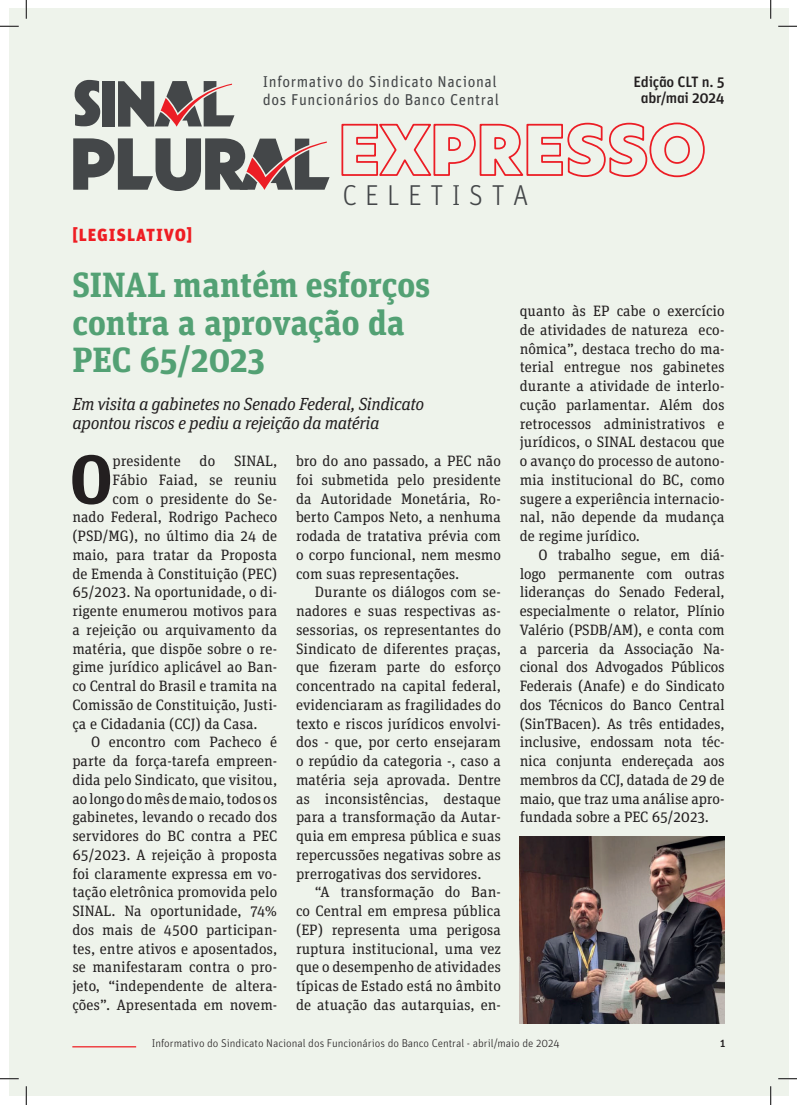
<style>
.page{position:relative;width:797px;height:1105px;background:#fff}
.page>*{position:absolute;margin:0;border:0;box-sizing:border-box;transform-origin:0 0}
.Capitular{font:700 69px "Unit Slab Pro";color:#231f20}
.Titulo{font:700 35px/37.5px "Unit Slab Pro";color:#53a174}
.t1{font:300 28.75px "Unit Pro";letter-spacing:.3em;color:#444749;scale:.95 1}
.Sutia{font:italic 17.5px/18.8px "Unit Slab Pro";letter-spacing:-.02em;color:#231f20}
.Chapeu{font:900 17.5px "Unit Pro";letter-spacing:.05em;color:#ee1d23}
.t2{font:15.75px/17.9px "Unit Pro";letter-spacing:.04em;color:#444749;scale:.95 1}
.Paragrafo{font:15px/18.8px "Unit Slab Pro";color:#231f20;text-align:justify}
.Capitular-2{font:15px "Unit Slab Pro";color:#231f20}
.t3{font:500 15px "Unit Pro";letter-spacing:-.02em;color:#231f20}
.t4{font:300 11.25px "Unit Pro";color:#231f20}
.t5{font:500 11.25px "Unit Pro";color:#231f20}
</style>
<div class="page">
<div style="left:9px;top:9px;width:779px;height:1087px;background:#eef3eb"></div>
<svg style="left:341px;top:122px;width:364px;height:56px"></svg>
<svg style="left:75px;top:80px;width:25px;height:46px"></svg>
<div style="left:102px;top:81px;width:12px;height:45px;background:#444749"></div>
<svg style="left:118px;top:81px;width:116px;height:46px"></svg>
<svg style="left:73px;top:138px;width:256px;height:53px"></svg>
<img style="left:519px;top:837px;width:205px;height:187px">
<hr style="left:72px;top:1046px;width:64px;height:1px;background:#ee1d23">
<svg style="left:0;top:25px;width:19px;height:2px"></svg>
<svg style="left:778px;top:25px;width:19px;height:2px"></svg>
<svg style="left:0;top:1078px;width:19px;height:1px"></svg>
<svg style="left:778px;top:1078px;width:19px;height:1px"></svg>
<svg style="left:25px;top:0;width:2px;height:19px"></svg>
<svg style="left:25px;top:1086px;width:2px;height:19px"></svg>
<svg style="left:770px;top:0;width:1px;height:19px"></svg>
<svg style="left:770px;top:1086px;width:1px;height:19px"></svg>
<p class="t2" style="left:263px;top:71px;width:250px">Informativo do Sindicato Nacional dos Funcionários do Banco Central</p>
<p class="t1" style="left:342px;top:177px;width:197px">CELETISTA</p>
<p class="t3" style="left:633px;top:72px;width:92px">Edição CLT n. 5</p>
<p class="t3" style="left:641px;top:87px;width:85px">abr/mai 2024</p>
<p class="Chapeu" style="left:72px;top:222px;width:121px">[LEGISLATIVO]</p>
<p class="Titulo" style="left:72px;top:264px;width:360px">SINAL mantém esforços contra a aprovação da<br>PEC 65/2023</p>
<p class="Sutia" style="left:72px;top:394px;width:353px">Em visita a gabinetes no Senado Federal, Sindicato apontou riscos e pediu a rejeição da matéria</p>
<p class="Capitular" style="left:70px;top:429px;width:44px">O</p>
<p class="Capitular-2" style="left:113px;top:451px;width:70px">presidente</p>
<p class="Capitular-2" style="left:199px;top:451px;width:17px">do</p>
<p class="Capitular-2" style="left:234px;top:451px;width:45px">SINAL,</p>
<p class="Capitular-2" style="left:113px;top:470px;width:166px">Fábio Faiad, se reuniu</p>
<p class="Capitular-2" style="left:113px;top:488px;width:166px">com o presidente do Se-</p>
<p class="Capitular-2" style="left:72px;top:507px;width:206px">nado Federal, Rodrigo Pacheco</p>
<p class="Capitular-2" style="left:72px;top:526px;width:206px">(PSD/MG), no último dia 24 de</p>
<p class="Capitular-2" style="left:72px;top:545px;width:206px">maio, para tratar da Proposta</p>
<p class="Capitular-2" style="left:72px;top:563px;width:206px">de Emenda à Constituição (PEC)</p>
<p class="Capitular-2" style="left:72px;top:582px;width:206px">65/2023. Na oportunidade, o di-</p>
<p class="Capitular-2" style="left:72px;top:601px;width:206px">rigente enumerou motivos para</p>
<p class="Capitular-2" style="left:72px;top:620px;width:206px">a rejeição ou arquivamento da</p>
<p class="Capitular-2" style="left:72px;top:638px;width:206px">matéria, que dispõe sobre o re-</p>
<p class="Capitular-2" style="left:72px;top:657px;width:206px">gime jurídico aplicável ao Ban-</p>
<p class="Capitular-2" style="left:72px;top:676px;width:206px">co Central do Brasil e tramita na</p>
<p class="Capitular-2" style="left:72px;top:695px;width:206px">Comissão de Constituição, Justi-</p>
<p class="Capitular-2" style="left:72px;top:713px;width:187px">ça e Cidadania (CCJ) da Casa.</p>
<p class="Paragrafo" style="left:72px;top:732px;width:206px;text-indent:19px">O encontro com Pacheco é parte da força-tarefa empreen&shy;dida pelo Sindicato, que visitou, ao longo do mês de maio, todos os gabinetes, levando o recado dos servidores do BC contra a PEC 65/2023. A rejeição à proposta foi claramente expressa em vo&shy;tação eletrônica promovida pelo SINAL. Na oportunidade, 74% dos mais de 4500 participan&shy;tes, entre ativos e aposentados, se manifestaram contra o pro&shy;jeto, “independente de altera&shy;ções”. Apresentada em novem-</p>
<p class="Paragrafo" style="left:296px;top:451px;width:206px">bro do ano passado, a PEC não foi submetida pelo presidente da Autoridade Monetária, Ro&shy;berto Campos Neto, a nenhuma rodada de tratativa prévia com o corpo funcional, nem mesmo com suas representações.</p>
<p class="Paragrafo" style="left:296px;top:582px;width:206px;text-indent:19px">Durante os diálogos com se&shy;nadores e suas respectivas as&shy;sessorias, os representantes do Sindicato de diferentes praças, que fizeram parte do esforço concentrado na capital federal, evidenciaram as fragilidades do texto e riscos jurídicos envolvi&shy;dos - que, por certo ensejaram o repúdio da categoria -, caso a matéria seja aprovada. Dentre as inconsistências, destaque para a transformação da Autar&shy;quia em empresa pública e suas repercussões negativas sobre as prerrogativas dos servidores.</p>
<p class="Paragrafo" style="left:296px;top:882px;width:206px;text-indent:19px">“A transformação do Ban&shy;co Central em empresa pública (EP) representa uma perigosa ruptura institucional, uma vez que o desempenho de atividades típicas de Estado está no âmbito de atuação das autarquias, en-</p>
<p class="Paragrafo" style="left:519px;top:301px;width:206px">quanto às EP cabe o exercício de atividades de natureza eco&shy;nômica”, destaca trecho do ma&shy;terial entregue nos gabinetes durante a atividade de interlo&shy;cução parlamentar. Além dos retrocessos administrativos e jurídicos, o SINAL destacou que o avanço do processo de autono&shy;mia institucional do BC, como sugere a experiência internacio&shy;nal, não depende da mudança de regime jurídico.</p>
<p class="Paragrafo" style="left:519px;top:545px;width:206px;text-indent:19px">O trabalho segue, em diá&shy;logo permanente com outras lideranças do Senado Federal, especialmente o relator, Plínio Valério (PSDB/AM), e conta com a parceria da Associação Na&shy;cional dos Advogados Públicos Federais (Anafe) e do Sindicato dos Técnicos do Banco Central (SinTBacen). As três entidades, inclusive, endossam nota téc&shy;nica conjunta endereçada aos membros da CCJ, datada de 29 de maio, que traz uma análise apro&shy;fundada sobre a PEC 65/2023.</p>
<p class="t4" style="left:152px;top:1036px;width:409px">Informativo do Sindicato Nacional dos Funcionários do Banco Central - abril/maio de 2024</p>
<p class="t5" style="left:720px;top:1035px;width:7px">1</p>
</div>
